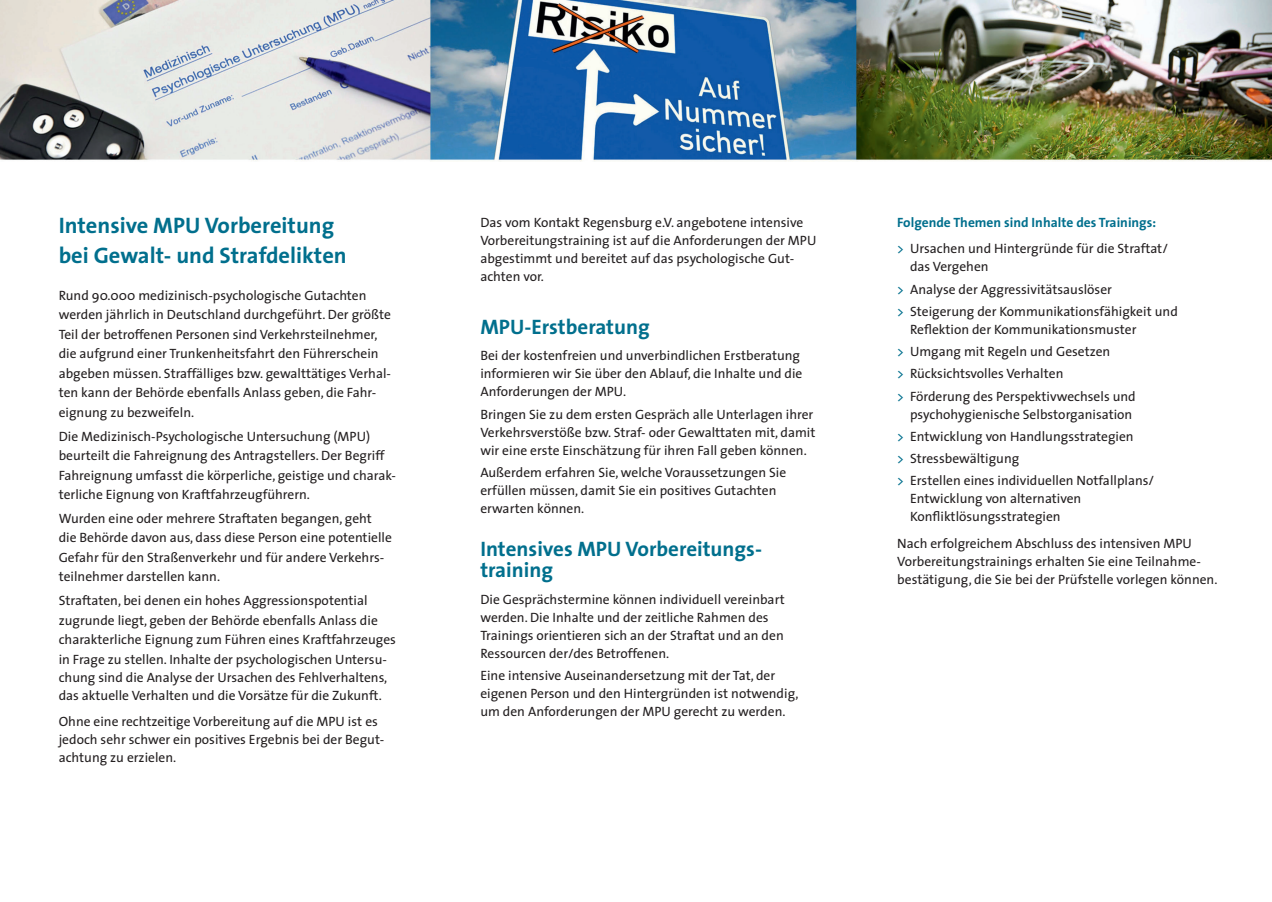
<style>
.page{position:relative;width:1272px;height:902px;background:#fff}
.page>*{position:absolute;margin:0;border:0;box-sizing:border-box;transform-origin:0 0}
.t1{font:700 22.5px/30px "The Sans";color:#016f8d}
.t2{font:700 21px/21px "The Sans";color:#016f8d}
.t3{font:13.5px/18px "The Sans";color:#231f20}
.t4{font:700 13.5px/26.5px "The Sans";color:#016f8d}
.s1{font-weight:400}
.s2{font-weight:400;color:#231f20}
.s3{color:#016f8d}
</style>
<div class="page">
<img style="left:0;top:0;width:1271px;height:162px">
<h1 class="t1" style="left:59px;top:210px;width:289px">Intensive MPU Vorbereitung bei Gewalt- und Strafdelikten</h1>
<p class="t3" style="left:59px;top:285px;width:334px;line-height:19.5px">Rund 90.000 medizinisch-psychologische Gutachten werden jährlich in Deutschland durchgeführt. Der größte Teil der betroffenen Personen sind Verkehrsteilnehmer, die aufgrund einer Trunkenheitsfahrt den Führerschein abgeben müssen. Straffälliges bzw. gewalttätiges Verhal&shy;ten kann der Behörde ebenfalls Anlass geben, die Fahr&shy;eignung zu bezweifeln.</p>
<p class="t3" style="left:59px;top:426px;width:338px;line-height:19.5px">Die Medizinisch-Psychologische Untersuchung (MPU) beurteilt die Fahreignung des Antragstellers. Der Begriff Fahreignung umfasst die körperliche, geistige und charak&shy;terliche Eignung von Kraftfahrzeugführern.</p>
<p class="t3" style="left:59px;top:508px;width:335px;line-height:19.5px">Wurden eine oder mehrere Straftaten begangen, geht die Behörde davon aus, dass diese Person eine potentielle Gefahr für den Straßenverkehr und für andere Verkehrs&shy;teilnehmer darstellen kann.</p>
<p class="t3" style="left:59px;top:590px;width:339px;line-height:19.5px">Straftaten, bei denen ein hohes Aggressionspotential zugrunde liegt, geben der Behörde ebenfalls Anlass die charakterliche Eignung zum Führen eines Kraftfahrzeuges in Frage zu stellen. Inhalte der psychologischen Untersu-</p>
<p class="t3" style="left:59px;top:667px;width:330px">chung sind die Analyse der Ursachen des Fehlverhaltens, das aktuelle Verhalten und die Vorsätze für die Zukunft.</p>
<p class="t3" style="left:59px;top:712px;width:327px">Ohne eine rechtzeitige Vorbereitung auf die MPU ist es jedoch sehr schwer ein positives Ergebnis bei der Begut&shy;achtung zu erzielen.</p>
<p class="t3" style="left:480px;top:213px;width:337px">Das vom Kontakt Regensburg e.V. angebotene intensive Vorbereitungstraining ist auf die Anforderungen der MPU abgestimmt und bereitet auf das psychologische Gut&shy;achten vor.</p>
<h2 class="t2" style="left:480px;top:316px;width:171px">MPU-Erstberatung</h2>
<p class="t3" style="left:480px;top:346px;width:323px">Bei der kostenfreien und unverbindlichen Erstberatung informieren wir Sie über den Ablauf, die Inhalte und die<br>Anforderungen der MPU.</p>
<p class="t3" style="left:480px;top:404px;width:336px">Bringen Sie zu dem ersten Gespräch alle Unterlagen ihrer<br>Verkehrsverstöße bzw. Straf- oder Gewalttaten mit, damit wir eine erste Einschätzung für ihren Fall geben können.</p>
<p class="t3" style="left:480px;top:463px;width:307px">Außerdem erfahren Sie, welche Voraussetzungen Sie erfüllen müssen, damit Sie ein positives Gutachten erwarten können.</p>
<h2 class="t2" style="left:480px;top:538px;width:283px">Intensives MPU Vorbereitungs&shy;training</h2>
<p class="t3" style="left:480px;top:590px;width:306px">Die Gesprächstermine können individuell vereinbart werden. Die Inhalte und der zeitliche Rahmen des Trainings orientieren sich an der Straftat und an den Ressourcen der/des Betroffenen.</p>
<p class="t3" style="left:480px;top:666px;width:320px">Eine intensive Auseinandersetzung mit der Tat, der eigenen Person und den Hintergründen ist notwendig, um den Anforderungen der MPU gerecht zu werden.</p>
<p class="t4" style="left:897px;top:208px;width:272px">Folgende Themen sind Inhalte des Trainings:<br><span class="s1">&gt;</span> <span class="s2">Ursachen und Hintergründe für die Straftat/</span></p>
<p class="t3" style="left:897px;top:255px;width:282px;line-height:22.2px;text-indent:13px">das Vergehen<br><span class="s3">&gt;</span> Analyse der Aggressivitätsauslöser<br><span class="s3">&gt;</span> Steigerung der Kommunikationsfähigkeit und</p>
<p class="t3" style="left:897px;top:318px;width:241px;line-height:22.2px;text-indent:13px">Reflektion der Kommunikationsmuster <span class="s3">&gt;</span> Umgang mit Regeln und Gesetzen<br><span class="s3">&gt;</span> Rücksichtsvolles Verhalten<br><span class="s3">&gt;</span> Förderung des Perspektivwechsels und</p>
<p class="t3" style="left:897px;top:402px;width:258px;line-height:22.2px;text-indent:13px">psychohygienische Selbstorganisation<br><span class="s3">&gt;</span> Entwicklung von Handlungsstrategien<br><span class="s3">&gt;</span> Stressbewältigung<br><span class="s3">&gt;</span> Erstellen eines individuellen Notfallplans/</p>
<p class="t3" style="left:910px;top:489px;width:173px">Entwicklung von alternativen<br>Konfliktlösungsstrategien</p>
<p class="t3" style="left:897px;top:534px;width:322px">Nach erfolgreichem Abschluss des intensiven MPU<br>Vorbereitungstrainings erhalten Sie eine Teilnahme&shy;bestätigung, die Sie bei der Prüfstelle vorlegen können.</p>
</div>
